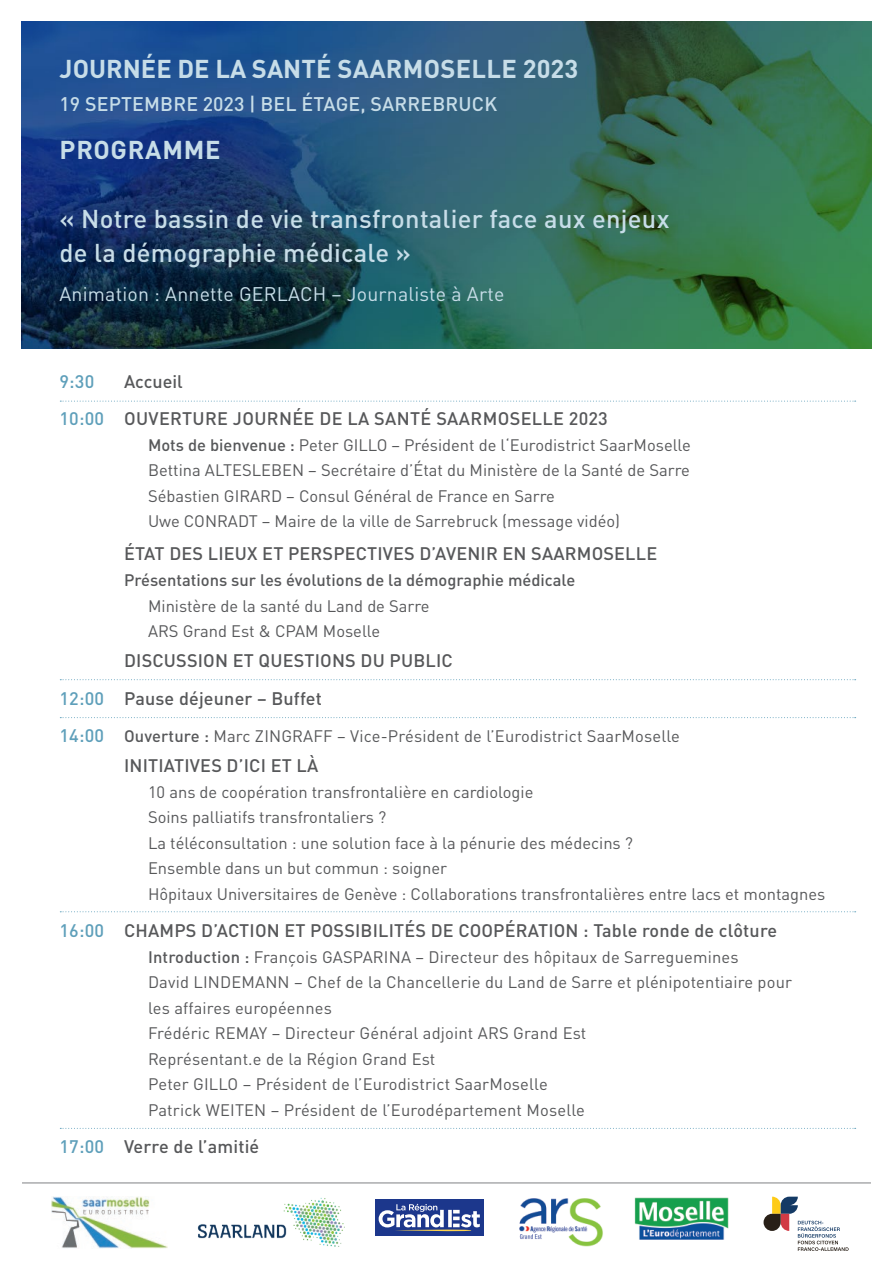
<style>
.page{position:relative;width:893px;height:1263px;background:#fff}
.page>*{position:absolute;margin:0;border:0;box-sizing:border-box;transform-origin:0 0}
.t1{font:500 25.5px/34.5px "DINOT";letter-spacing:.01em;color:#c7dde8}
.t2{font:700 25.5px "DINOT";letter-spacing:.01em;color:#c7dde8}
.t3{font:700 25.5px "DINOT";letter-spacing:.03em;color:#c7dde8}
.t4{font:19.5px "DINOT";letter-spacing:.01em;color:#c7dde8}
.t5{font:500 19.5px "DINOT";letter-spacing:.01em;color:#c7dde8}
.t6{font:500 18px "DINOT";letter-spacing:.01em;color:#57585a}
.t7{font:500 18px "DINOT";color:#5e9fba}
.t8{font:16.5px/25.5px "DINOT";color:#57585a}
.t9{font:500 16.5px "DINOT";color:#57585a}
.s1{color:#5e9fba}
.s2{font-weight:500}
.s3{font-weight:500;font-size:18px;color:#5e9fba}
</style>
<div class="page">
<img style="left:21px;top:21px;width:851px;height:328px">
<hr style="left:22px;top:1182px;width:849px;height:1px;background:#808285">
<svg style="left:60px;top:401px;width:796px;height:1px"></svg>
<svg style="left:60px;top:679px;width:796px;height:1px"></svg>
<svg style="left:60px;top:717px;width:796px;height:1px"></svg>
<svg style="left:60px;top:911px;width:796px;height:1px"></svg>
<svg style="left:60px;top:1128px;width:796px;height:1px"></svg>
<svg style="left:763px;top:1197px;width:86px;height:54px"></svg>
<img style="left:51px;top:1197px;width:116px;height:51px">
<img style="left:519px;top:1198px;width:84px;height:49px">
<img style="left:634px;top:1197px;width:95px;height:43px">
<img style="left:197px;top:1197px;width:148px;height:50px">
<div style="left:375px;top:1199px;width:109px;height:37px;background:#1c378c"></div>
<svg style="left:379px;top:1204px;width:101px;height:28px"></svg>
<p class="t2" style="left:60px;top:52px;width:520px">JOURNÉE DE LA SANTÉ SAARMOSELLE 2023</p>
<p class="t5" style="left:60px;top:92px;width:439px">19 SEPTEMBRE 2023 | BEL ÉTAGE, SARREBRUCK</p>
<p class="t3" style="left:60px;top:133px;width:163px">PROGRAMME</p>
<p class="t1" style="left:60px;top:201px;width:611px">« Notre bassin de vie transfrontalier face aux enjeux de la démographie médicale »</p>
<p class="t4" style="left:60px;top:282px;width:446px">Animation : Annette GERLACH – Journaliste à Arte</p>
<p class="t7" style="left:60px;top:370px;width:36px">9:30</p>
<p class="t6" style="left:124px;top:370px;width:60px">Accueil</p>
<p class="t6" style="left:60px;top:407px;width:550px"><span class="s1">10:00</span> OUVERTURE JOURNÉE DE LA SANTÉ SAARMOSELLE 2023</p>
<p class="t8" style="left:148px;top:432px;width:544px"><span class="s2">Mots de bienvenue :</span> Peter GILLO – Président de l‘Eurodistrict SaarMoselle</p>
<p class="t8" style="left:148px;top:457px;width:543px">Bettina ALTESLEBEN – Secrétaire d’État du Ministère de la Santé de Sarre</p>
<p class="t8" style="left:148px;top:483px;width:408px">Sébastien GIRARD – Consul Général de France en Sarre</p>
<p class="t8" style="left:148px;top:508px;width:474px">Uwe CONRADT – Maire de la ville de Sarrebruck (message vidéo)</p>
<p class="t6" style="left:124px;top:542px;width:535px">ÉTAT DES LIEUX ET PERSPECTIVES D’AVENIR EN SAARMOSELLE</p>
<p class="t9" style="left:124px;top:569px;width:453px">Présentations sur les évolutions de la démographie médicale</p>
<p class="t8" style="left:148px;top:592px;width:283px">Ministère de la santé du Land de Sarre</p>
<p class="t8" style="left:148px;top:618px;width:234px">ARS Grand Est &amp; CPAM Moselle</p>
<p class="t6" style="left:124px;top:649px;width:330px">DISCUSSION ET QUESTIONS DU PUBLIC</p>
<p class="t6" style="left:60px;top:686px;width:264px"><span class="s1">12:00</span> Pause déjeuner – Buffet</p>
<p class="t8" style="left:60px;top:723px;width:622px"><span class="s3">14:00</span> <span class="s2">Ouverture :</span> Marc ZINGRAFF – Vice-Président de l’Eurodistrict SaarMoselle</p>
<p class="t6" style="left:124px;top:754px;width:196px">INITIATIVES D’ICI ET LÀ</p>
<p class="t8" style="left:148px;top:778px;width:387px">10 ans de coopération transfrontalière en cardiologie</p>
<p class="t8" style="left:148px;top:804px;width:240px">Soins palliatifs transfrontaliers ?</p>
<p class="t8" style="left:148px;top:829px;width:487px">La téléconsultation : une solution face à la pénurie des médecins ?</p>
<p class="t8" style="left:148px;top:855px;width:679px">Ensemble dans un but commun : soigner<br>Hôpitaux Universitaires de Genève : Collaborations transfrontalières entre lacs et montagnes</p>
<p class="t6" style="left:60px;top:919px;width:719px"><span class="s1">16:00</span> CHAMPS D’ACTION ET POSSIBILITÉS DE COOPÉRATION : Table ronde de clôture</p>
<p class="t8" style="left:148px;top:943px;width:592px"><span class="s2">Introduction :</span> François GASPARINA – Directeur des hôpitaux de Sarreguemines</p>
<p class="t8" style="left:148px;top:969px;width:645px">David LINDEMANN – Chef de la Chancellerie du Land de Sarre et plénipotentiaire pour les affaires européennes</p>
<p class="t8" style="left:148px;top:1020px;width:440px">Frédéric REMAY – Directeur Général adjoint ARS Grand Est</p>
<p class="t8" style="left:148px;top:1045px;width:289px">Représentant.e de la Région Grand Est</p>
<p class="t8" style="left:148px;top:1071px;width:401px">Peter GILLO – Président de l’Eurodistrict SaarMoselle</p>
<p class="t8" style="left:148px;top:1096px;width:438px">Patrick WEITEN – Président de l’Eurodépartement Moselle</p>
<p class="t6" style="left:60px;top:1135px;width:201px"><span class="s1">17:00</span> Verre de l’amitié</p>
</div>
